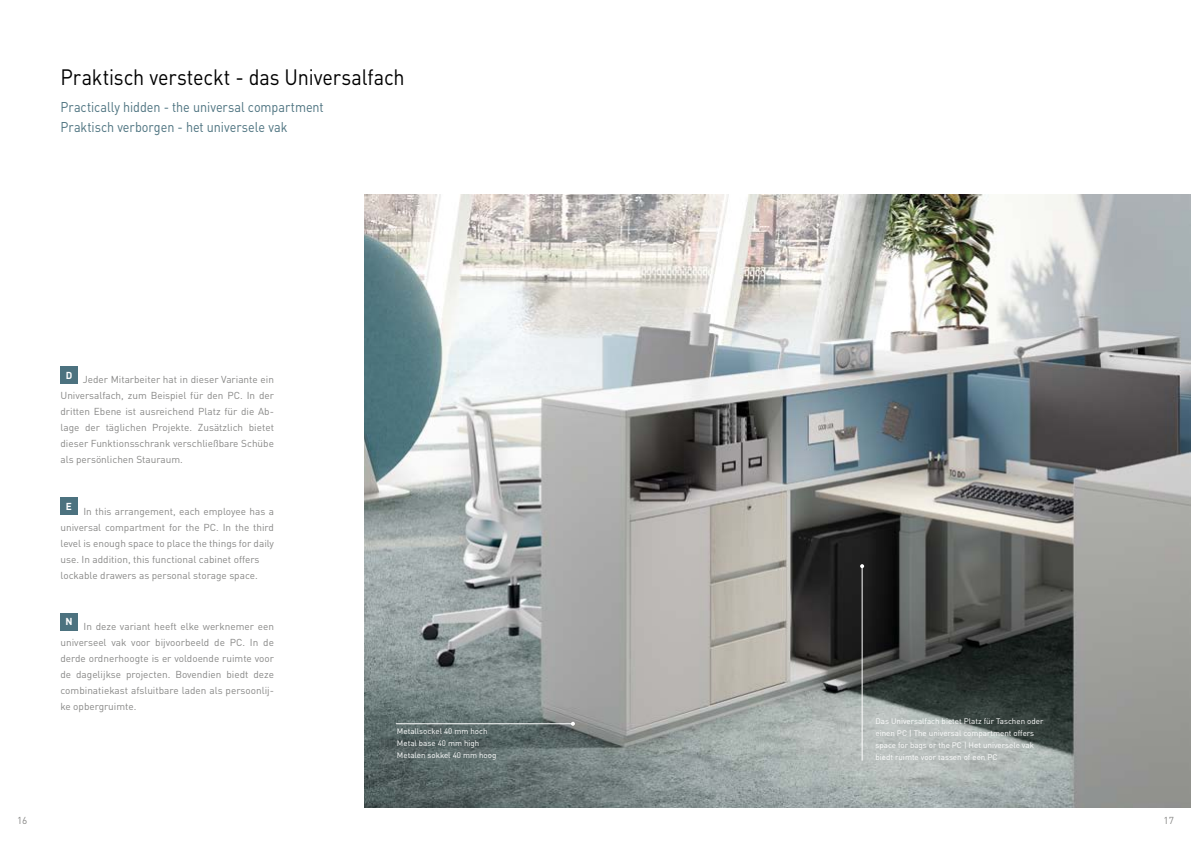
<style>
.page{position:relative;width:1191px;height:842px;background:#fff}
.page>*{position:absolute;margin:0;border:0;box-sizing:border-box;transform-origin:0 0}
.t1{font:22px "DINOT";letter-spacing:-.005em;color:#000;scale:.9 1}
.t2{font:14px/20px "DINOT";letter-spacing:-.005em;color:#4c727f;scale:.9 1}
.t3{font:10px/16px "DINOT";color:#878786;text-align:justify}
.t4{font:700 10px "DINOT";color:#fff}
.t5{font:8px/12px "DINOT";color:#fff}
</style>
<div class="page">
<img style="left:365px;top:194px;width:826px;height:614px">
<div style="left:60px;top:366px;width:17px;height:17px;background:#4c727f"></div>
<div style="left:60px;top:497px;width:17px;height:17px;background:#4c727f"></div>
<div style="left:60px;top:613px;width:17px;height:17px;background:#4c727f"></div>
<hr style="left:861px;top:566px;width:1px;height:195px;background:#fff">
<svg style="left:860px;top:564px;width:4px;height:4px"></svg>
<hr style="left:396px;top:723px;width:177px;height:1px;background:#fff">
<svg style="left:571px;top:722px;width:4px;height:4px"></svg>
<h1 class="t1" style="left:60px;top:60px;width:384px">Praktisch versteckt - das Universalfach</h1>
<h2 class="t2" style="left:60px;top:96px;width:294px">Practically hidden - the universal compartment<br>Praktisch verborgen - het universele vak</h2>
<p class="t4" style="left:66px;top:367px;width:8px">D</p>
<p class="t3" style="left:60px;top:371px;width:215px;text-indent:22px">Jeder Mitarbeiter hat in dieser Variante ein Universalfach, zum Beispiel für den PC. In der dritten Ebene ist ausreichend Platz für die Ab&shy;lage der täglichen Projekte. Zusätzlich bietet dieser Funktionsschrank verschließbare Schübe als persönlichen Stauraum.</p>
<p class="t4" style="left:66px;top:498px;width:8px">E</p>
<p class="t3" style="left:60px;top:502px;width:215px;text-align:left;text-indent:23px">In this arrangement, each employee has a universal compartment for the PC. In the third level is enough space to place the things for daily use. In addition, this functional cabinet offers lockable drawers as personal storage space.</p>
<p class="t4" style="left:65px;top:614px;width:9px">N</p>
<p class="t3" style="left:60px;top:618px;width:215px;text-indent:23px">In deze variant heeft elke werknemer een universeel vak voor bijvoorbeeld de PC. In de derde ordnerhoogte is er voldoende ruimte voor de dagelijkse projecten. Bovendien biedt deze combinatiekast afsluitbare laden als persoonlij&shy;ke opbergruimte.</p>
<p class="t3" style="left:17px;top:812px;width:12px">16</p>
<p class="t5" style="left:397px;top:725px;width:101px">Metallsockel 40 mm hoch<br>Metal base 40 mm high<br>Metalen sokkel 40 mm hoog</p>
<p class="t5" style="left:875px;top:715px;width:169px">Das Universalfach bietet Platz für Taschen oder einen PC | The universal compartment offers space for bags or the PC | Het universele vak biedt ruimte voor tassen of een PC</p>
<p class="t3" style="left:1163px;top:812px;width:12px">17</p>
</div>
